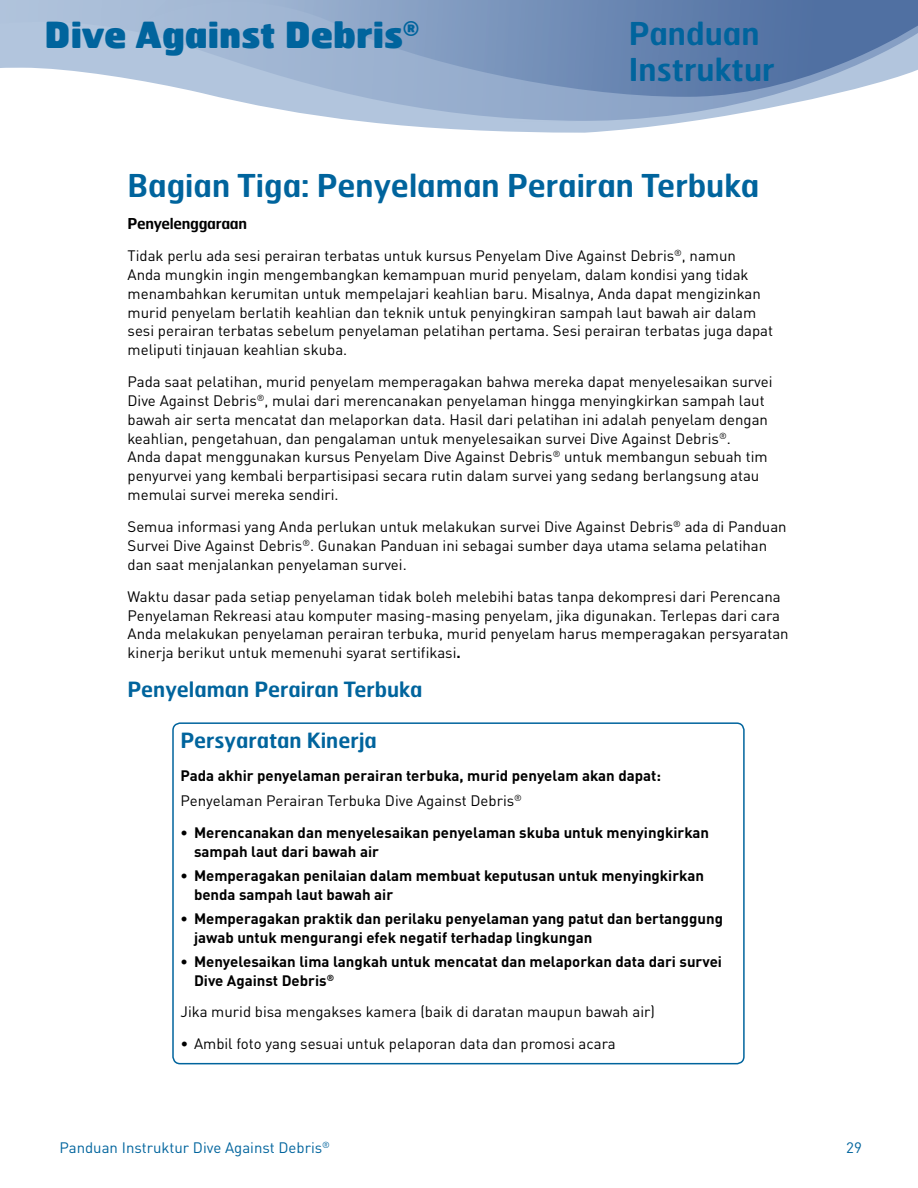
<style>
.page{position:relative;width:918px;height:1188px;background:#fff}
.page>*{position:absolute;margin:0;border:0;box-sizing:border-box;transform-origin:0 0}
.t1{font:900 36px "Hermes FB";color:#00649d}
.t2{font:600 31.5px/36px "Hermes FB";color:#00649d}
.t3{font:600 21px "Hermes FB";color:#00649d}
.t4{font:15px/18.8px "DINOT";color:#000}
.t5{font:700 15px/18.8px "DINOT";color:#000}
.t6{font:15px "DINOT";color:#00649d}
.t7{font:600 15px "Hermes FB";letter-spacing:-.02em;color:#000}
.s1{font-weight:700}
.s2{font-weight:400}
</style>
<div class="page">
<svg style="left:378px;top:123px;width:300px;height:10px;fill:#b2c5dd"></svg>
<svg style="left:0;top:0;width:820px;height:123px"></svg>
<svg style="left:143px;top:0;width:775px;height:97px;background:#849cc1"></svg>
<div style="left:172px;top:722px;width:573px;height:342px;border:2px solid #00649d;border-radius:7px"></div>
<h1 class="t1" style="left:45px;top:11px;width:376px">Dive Against Debris<sup>®</sup></h1>
<h2 class="t2" style="left:629px;top:14px;width:147px">Panduan<br>Instruktur</h2>
<h2 class="t2" style="left:128px;top:166px;width:633px">Bagian Tiga: Penyelaman Perairan Terbuka</h2>
<p class="t7" style="left:128px;top:214px;width:121px">Penyelenggaraan</p>
<p class="t4" style="left:128px;top:246px;width:647px">Tidak perlu ada sesi perairan terbatas untuk kursus Penyelam Dive Against Debris<sup>®</sup>, namun Anda mungkin ingin mengembangkan kemampuan murid penyelam, dalam kondisi yang tidak menambahkan kerumitan untuk mempelajari keahlian baru. Misalnya, Anda dapat mengizinkan murid penyelam berlatih keahlian dan teknik untuk penyingkiran sampah laut bawah air dalam sesi perairan terbatas sebelum penyelaman pelatihan pertama. Sesi perairan terbatas juga dapat meliputi tinjauan keahlian skuba.</p>
<p class="t4" style="left:128px;top:372px;width:646px">Pada saat pelatihan, murid penyelam memperagakan bahwa mereka dapat menyelesaikan survei Dive Against Debris<sup>®</sup>, mulai dari merencanakan penyelaman hingga menyingkirkan sampah laut bawah air serta mencatat dan melaporkan data. Hasil dari pelatihan ini adalah penyelam dengan keahlian, pengetahuan, dan pengalaman untuk menyelesaikan survei Dive Against Debris<sup>®</sup>.<br>Anda dapat menggunakan kursus Penyelam Dive Against Debris<sup>®</sup> untuk membangun sebuah tim penyurvei yang kembali berpartisipasi secara rutin dalam survei yang sedang berlangsung atau memulai survei mereka sendiri.</p>
<p class="t4" style="left:128px;top:517px;width:661px">Semua informasi yang Anda perlukan untuk melakukan survei Dive Against Debris<sup>®</sup> ada di Panduan<br>Survei Dive Against Debris<sup>®</sup>. Gunakan Panduan ini sebagai sumber daya utama selama pelatihan dan saat menjalankan penyelaman survei.</p>
<p class="t4" style="left:128px;top:587px;width:663px">Waktu dasar pada setiap penyelaman tidak boleh melebihi batas tanpa dekompresi dari Perencana Penyelaman Rekreasi atau komputer masing-masing penyelam, jika digunakan. Terlepas dari cara Anda melakukan penyelaman perairan terbuka, murid penyelam harus memperagakan persyaratan kinerja berikut untuk memenuhi syarat sertifikasi<span class="s1">.</span></p>
<h3 class="t3" style="left:128px;top:676px;width:297px">Penyelaman Perairan Terbuka</h3>
<h3 class="t3" style="left:181px;top:727px;width:198px">Persyaratan Kinerja</h3>
<p class="t5" style="left:181px;top:762px;width:482px;line-height:25.5px">Pada akhir penyelaman perairan terbuka, murid penyelam akan dapat:<br><span class="s2">Penyelaman Perairan Terbuka Dive Against Debris</span><sup>®</sup></p>
<p class="t5" style="left:194px;top:823px;width:517px;text-indent:-13px">• Merencanakan dan menyelesaikan penyelaman skuba untuk menyingkirkan sampah laut dari bawah air</p>
<p class="t5" style="left:194px;top:866px;width:512px;text-indent:-13px">• Memperagakan penilaian dalam membuat keputusan untuk menyingkirkan benda sampah laut bawah air</p>
<p class="t5" style="left:194px;top:909px;width:531px;text-indent:-13px">• Memperagakan praktik dan perilaku penyelaman yang patut dan bertanggung jawab untuk mengurangi efek negatif terhadap lingkungan</p>
<p class="t5" style="left:194px;top:952px;width:530px;text-indent:-13px">• Menyelesaikan lima langkah untuk mencatat dan melaporkan data dari survei<br>Dive Against Debris<sup>®</sup></p>
<p class="t4" style="left:181px;top:1002px;width:476px">Jika murid bisa mengakses kamera (baik di daratan maupun bawah air)</p>
<p class="t4" style="left:181px;top:1034px;width:437px">• Ambil foto yang sesuai untuk pelaporan data dan promosi acara</p>
<p class="t6" style="left:60px;top:1138px;width:272px">Panduan Instruktur Dive Against Debris<sup>®</sup></p>
<p class="t6" style="left:846px;top:1139px;width:17px">29</p>
</div>
